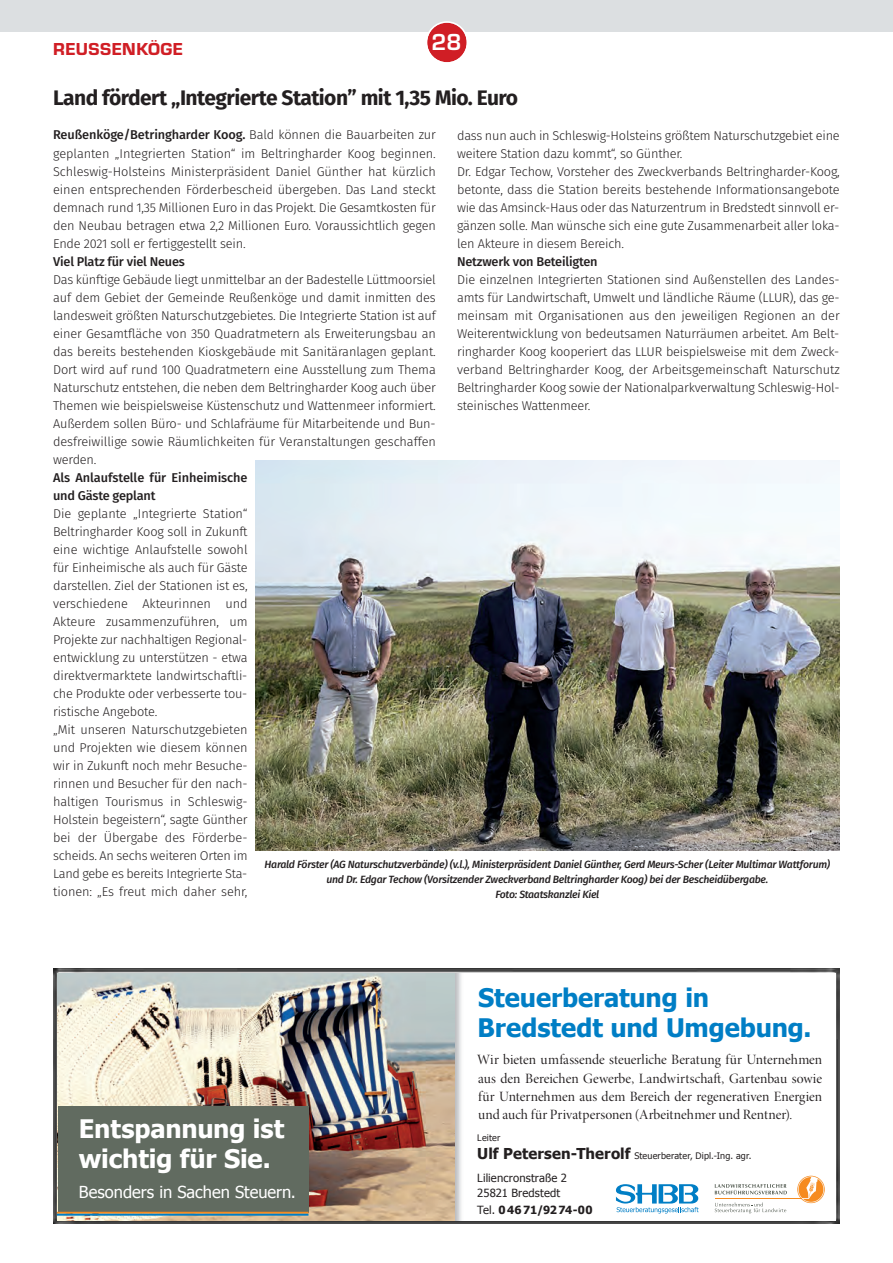
<style>
.page{position:relative;width:893px;height:1263px;background:#fff}
.page>*{position:absolute;margin:0;border:0;box-sizing:border-box;transform-origin:0 0}
.t1{font:700 25.5px/30px "Tahoma";letter-spacing:-.005em;color:#007ec5}
.t2{font:700 25.5px/30px "Tahoma";letter-spacing:-.01em;color:#fff}
.t3{font:700 24px "Eurostile T";color:#fff}
.t4{font:700 21px "Fira Sans";letter-spacing:-.025em;color:#231f20}
.t5{font:18px "Eurostile T Heav";letter-spacing:.025em;color:#d01e25}
.t6{font:16.5px "Tahoma";color:#fff}
.t7{font:14.25px/18.5px "Minion Pro Disp";color:#231f20;text-align:justify}
.t8{font:300 12.75px/18px "Fira Sans";letter-spacing:-.015em;color:#231f20;text-align:justify}
.t9{font:500 12.75px/18px "Fira Sans";letter-spacing:-.015em;color:#231f20}
.t10{font:11.25px/15px "Tahoma";letter-spacing:.015em;color:#231f20}
.t11{font:700 11.25px "Tahoma";letter-spacing:-.015em;color:#231f20}
.t12{font:italic 500 10.5px/15px "Fira Sans";letter-spacing:-.025em;color:#231f20;text-align:center}
.t13{font:9px/18.1px "Tahoma";letter-spacing:.02em;color:#231f20}
.s1{font-weight:500}
.s2{font-weight:700;font-size:15px}
.s3{font-weight:400}
</style>
<div class="page">
<div style="left:0;top:0;width:893px;height:32px;background:#dcdfe1"></div>
<svg style="left:427px;top:21px;width:40px;height:42px"></svg>
<img style="left:255px;top:460px;width:585px;height:390px">
<img style="left:53px;top:969px;width:787px;height:255px">
<div style="left:58px;top:973px;width:777px;height:247px;background:#fff"></div>
<img style="left:455px;top:973px;width:6px;height:247px">
<img style="left:58px;top:973px;width:397px;height:247px">
<div style="left:58px;top:1106px;width:250px;height:107px;background:#616b60"></div>
<hr style="left:58px;top:1212px;width:250px;height:2px;background:#f68b1f">
<hr style="left:58px;top:1214px;width:250px;height:2px;background:#007ec5">
<svg style="left:715px;top:1202px;width:71px;height:11px"></svg>
<hr style="left:715px;top:1198px;width:86px;height:1px;background:#f68b1f">
<svg style="left:715px;top:1184px;width:72px;height:10px"></svg>
<svg style="left:797px;top:1176px;width:28px;height:27px"></svg>
<svg style="left:616px;top:1184px;width:83px;height:29px"></svg>
<p class="t5" style="left:53px;top:43px;width:131px">REUSSENKÖGE</p>
<p class="t3" style="left:431px;top:34px;width:32px">28</p>
<p class="t4" style="left:53px;top:89px;width:466px">Land fördert „Integrierte Station” mit 1,35 Mio. Euro</p>
<p class="t8" style="left:53px;top:127px;width:384px"><span class="s1">Reußenköge/Betringharder Koog.</span> Bald können die Bauarbeiten zur geplanten „Integrierten Station“ im Beltringharder Koog beginnen.<br>Schleswig-Holsteins Ministerpräsident Daniel Günther hat kürzlich einen entsprechenden Förderbescheid übergeben. Das Land steckt demnach rund 1,35 Millionen Euro in das Projekt. Die Gesamtkosten für den Neubau betragen etwa 2,2 Millionen Euro. Voraussichtlich gegen Ende 2021 soll er fertiggestellt sein.</p>
<p class="t9" style="left:53px;top:253px;width:133px">Viel Platz für viel Neues</p>
<p class="t8" style="left:53px;top:271px;width:384px">Das künftige Gebäude liegt unmittelbar an der Badestelle Lüttmoorsiel auf dem Gebiet der Gemeinde Reußenköge und damit inmitten des landesweit größten Naturschutzgebietes. Die Integrierte Station ist auf einer Gesamtfläche von 350 Quadratmetern als Erweiterungsbau an das bereits bestehenden Kioskgebäude mit Sanitäranlagen geplant.<br>Dort wird auf rund 100 Quadratmetern eine Ausstellung zum Thema Naturschutz entstehen, die neben dem Beltringharder Koog auch über Themen wie beispielsweise Küstenschutz und Wattenmeer informiert.<br>Außerdem sollen Büro- und Schlafräume für Mitarbeitende und Bun&shy;desfreiwillige sowie Räumlichkeiten für Veranstaltungen geschaffen werden.</p>
<p class="t9" style="left:53px;top:469px;width:196px">Als Anlaufstelle für Einheimische und Gäste geplant</p>
<p class="t8" style="left:53px;top:505px;width:196px">Die geplante „Integrierte Station“ Beltringharder Koog soll in Zukunft eine wichtige Anlaufstelle sowohl für Einheimische als auch für Gäste darstellen. Ziel der Stationen ist es, verschiedene Akteurinnen und Akteure zusammenzuführen, um Projekte zur nachhaltigen Regional&shy;entwicklung zu unterstützen - etwa direktvermarktete landwirtschaftli&shy;che Produkte oder verbesserte tou&shy;ristische Angebote.</p>
<p class="t8" style="left:53px;top:721px;width:196px">„Mit unseren Naturschutzgebieten und Projekten wie diesem können wir in Zukunft noch mehr Besuche&shy;rinnen und Besucher für den nach&shy;haltigen Tourismus in Schleswig-Holstein begeistern“, sagte Günther bei der Übergabe des Förderbe&shy;scheids. An sechs weiteren Orten im Land gebe es bereits Integrierte Sta&shy;tionen: „Es freut mich daher sehr,</p>
<p class="t8" style="left:457px;top:127px;width:384px">dass nun auch in Schleswig-Holsteins größtem Naturschutzgebiet eine weitere Station dazu kommt“, so Günther.</p>
<p class="t8" style="left:457px;top:163px;width:384px">Dr. Edgar Techow, Vorsteher des Zweckverbands Beltringharder-Koog, betonte, dass die Station bereits bestehende Informationsangebote wie das Amsinck-Haus oder das Naturzentrum in Bredstedt sinnvoll er&shy;gänzen solle. Man wünsche sich eine gute Zusammenarbeit aller loka&shy;len Akteure in diesem Bereich.</p>
<p class="t9" style="left:457px;top:253px;width:142px">Netzwerk von Beteiligten</p>
<p class="t8" style="left:457px;top:271px;width:384px">Die einzelnen Integrierten Stationen sind Außenstellen des Landes&shy;amts für Landwirtschaft, Umwelt und ländliche Räume (LLUR), das ge&shy;meinsam mit Organisationen aus den jeweiligen Regionen an der Weiterentwicklung von bedeutsamen Naturräumen arbeitet. Am Belt&shy;ringharder Koog kooperiert das LLUR beispielsweise mit dem Zweck&shy;verband Beltringharder Koog, der Arbeitsgemeinschaft Naturschutz Beltringharder Koog sowie der Nationalparkverwaltung Schleswig-Hol&shy;steinisches Wattenmeer.</p>
<p class="t12" style="left:265px;top:857px;width:567px">Harald Förster (AG Naturschutzverbände) (v.l.), Ministerpräsident Daniel Günther, Gerd Meurs-Scher (Leiter Multimar Wattforum) und Dr. Edgar Techow (Vorsitzender Zweckverband Beltringharder Koog) bei der Bescheidübergabe.</p>
<p class="t12" style="left:495px;top:887px;width:105px">Foto: Staatskanzlei Kiel</p>
<p class="t2" style="left:79px;top:1113px;width:207px">Entspannung ist wichtig für Sie.</p>
<p class="t6" style="left:79px;top:1181px;width:219px">Besonders in Sachen Steuern.</p>
<p class="t1" style="left:477px;top:982px;width:336px">Steuerberatung in<br>Bredstedt und Umgebung.</p>
<p class="t7" style="left:477px;top:1051px;width:347px">Wir bieten umfassende steuerliche Beratung für Unternehmen aus den Bereichen Gewerbe, Landwirtschaft, Gartenbau sowie für Unternehmen aus dem Bereich der regenerativen Energien und auch für Privatpersonen (Arbeitnehmer und Rentner).</p>
<p class="t13" style="left:477px;top:1128px;width:276px">Leiter<br><span class="s2">Ulf Petersen-Therolf</span> Steuerberater, Dipl.-Ing. agr.</p>
<p class="t10" style="left:477px;top:1169px;width:91px">Liliencronstraße 2<br>25821 Bredstedt</p>
<p class="t11" style="left:477px;top:1202px;width:117px"><span class="s3">Tel.</span> 0 46 71/92 74-00</p>
</div>
